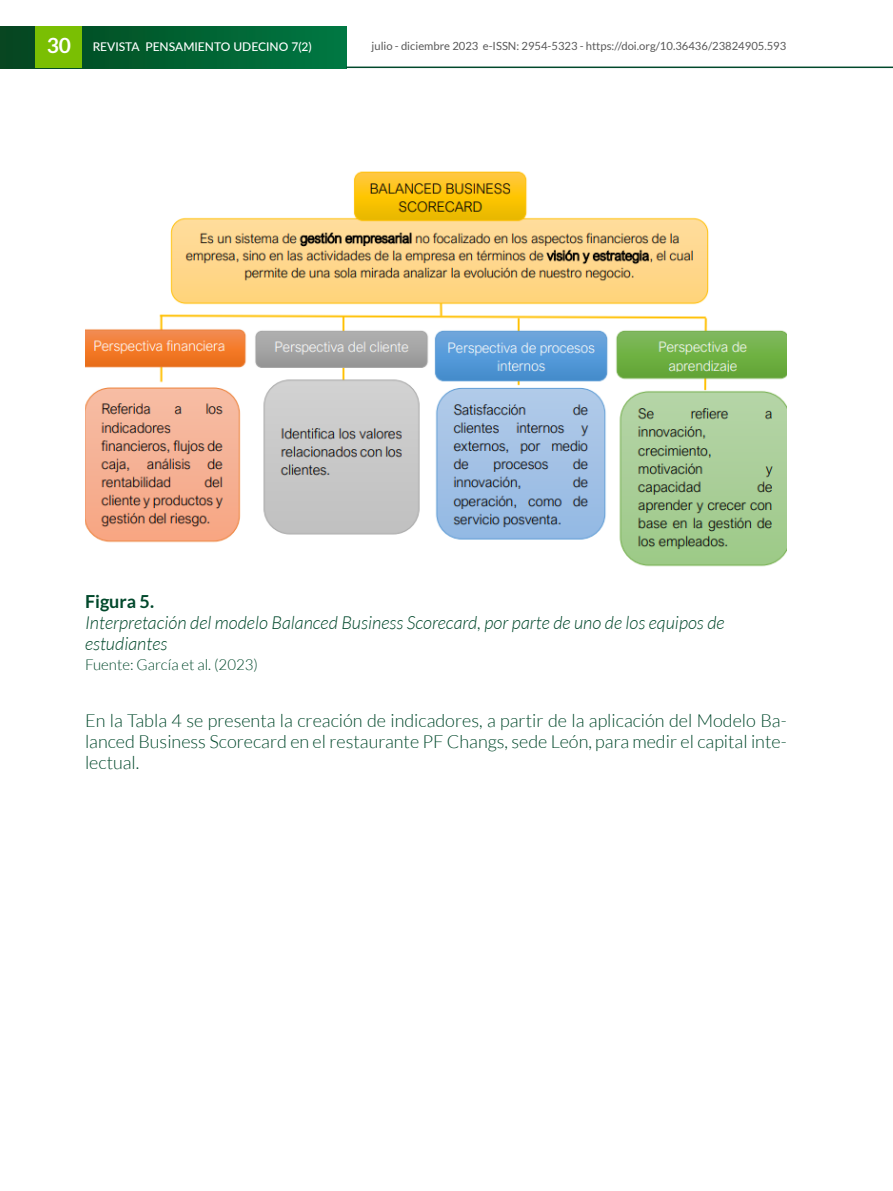
<style>
.page{position:relative;width:893px;height:1191px;background:#fff}
.page>*{position:absolute;margin:0;border:0;box-sizing:border-box;transform-origin:0 0}
.t1{font:300 18px/20.7px "Lato";color:#00482b;text-align:justify}
.t2{font:italic 300 18px/20.7px "Lato";color:#00482b}
.t3{font:700 18px "Lato";color:#00482b}
.t4{font:300 15px "Lato";color:#00482b}
.t5{font:500 12px "Lato";color:#fff}
.t6{font:11.25px "Lato";color:#595959}
.s1{font-weight:700;font-size:21px}
</style>
<div class="page">
<svg style="left:0;top:26px;width:346px;height:42px;background:#016132"></svg>
<div style="left:35px;top:26px;width:47px;height:42px;background:#7abf03"></div>
<hr style="left:346px;top:67px;width:547px;height:1px;background:#00482b">
<img style="left:85px;top:171px;width:702px;height:396px">
<p class="t5" style="left:47px;top:38px;width:266px"><span class="s1">30</span> REVISTA PENSAMIENTO UDECINO 7(2)</p>
<p class="t6" style="left:372px;top:40px;width:416px">julio - diciembre 2023 e-ISSN: 2954-5323 - https://doi.org/10.36436/23824905.593</p>
<p class="t3" style="left:85px;top:591px;width:71px">Figura 5.</p>
<p class="t2" style="left:85px;top:613px;width:641px">Interpretación del modelo Balanced Business Scorecard, por parte de uno de los equipos de estudiantes</p>
<p class="t4" style="left:85px;top:657px;width:174px">Fuente: García et al. (2023)</p>
<p class="t1" style="left:85px;top:710px;width:703px">En la Tabla 4 se presenta la creación de indicadores, a partir de la aplicación del Modelo Ba&shy;lanced Business Scorecard en el restaurante PF Changs, sede León, para medir el capital inte&shy;lectual.</p>
</div>
